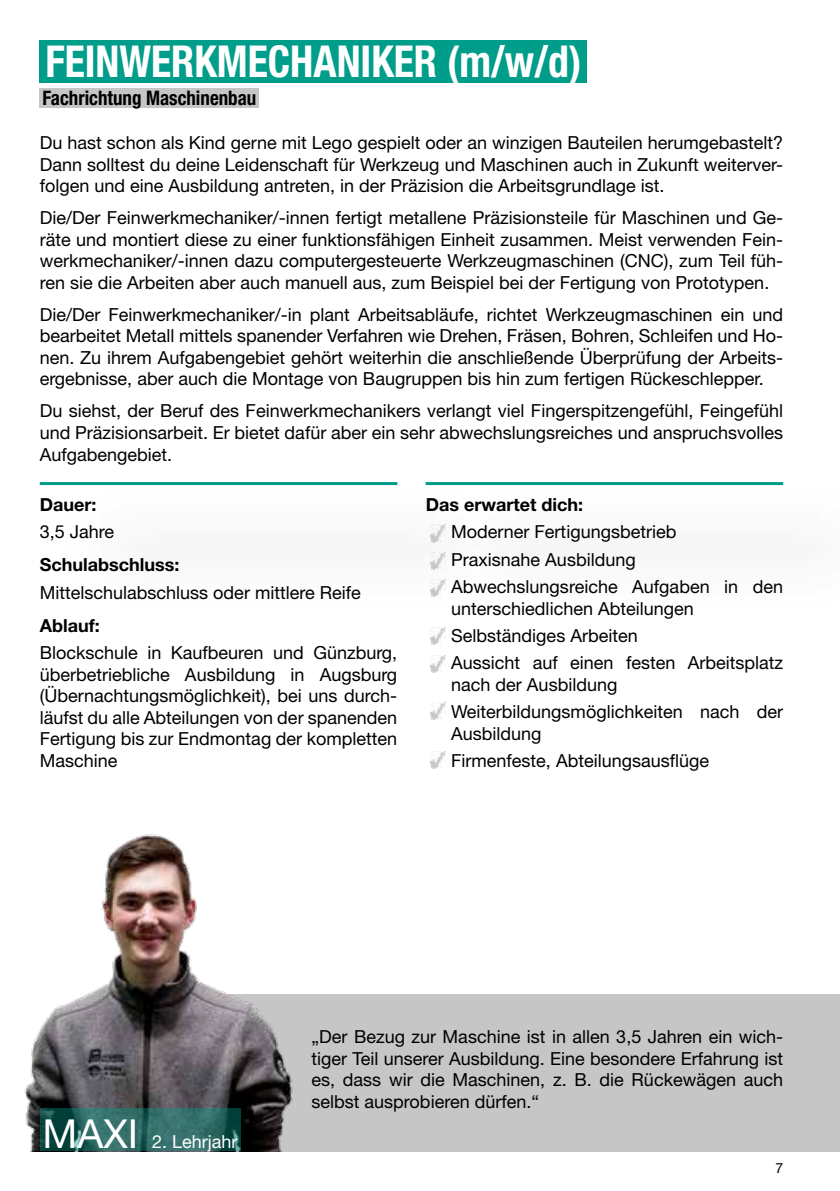
<style>
.page{position:relative;width:840px;height:1191px;background:#fff}
.page>*{position:absolute;margin:0;border:0;box-sizing:border-box;transform-origin:0 0}
.t1{font:700 condensed 44px "Helvetica Neue LT Pro";color:#fff;scale:.95 1}
.t2{font:40px "Helvetica Neue LT Pro";color:#fff}
.t3{font:700 condensed 20px "Helvetica Neue LT Pro";color:#000;scale:.95 1}
.t4{font:18px/21.6px "Helvetica Neue LT Pro";color:#000;text-align:justify}
.t5{font:700 18px "Helvetica Neue LT Pro";color:#000}
.t6{font:18px "Helvetica Neue LT Pro";color:#fff}
.t7{font:14px "Helvetica Neue LT Pro";color:#000}
</style>
<div class="page">
<div style="left:119px;top:994px;width:720px;height:157px;background:#c6c6c6"></div>
<div style="left:60px;top:488px;width:445px;height:118px;background:#fafafa"></div>
<hr style="left:40px;top:482px;width:357px;height:3px;background:#009d8b">
<div style="left:445px;top:488px;width:394px;height:118px;background:#fafafa"></div>
<hr style="left:425px;top:482px;width:357px;height:3px;background:#009d8b">
<img style="left:24px;top:834px;width:269px;height:317px">
<img style="left:430px;top:751px;width:15px;height:17px">
<img style="left:430px;top:702px;width:15px;height:18px">
<img style="left:430px;top:655px;width:15px;height:18px">
<img style="left:430px;top:627px;width:15px;height:17px">
<img style="left:430px;top:579px;width:15px;height:17px">
<img style="left:430px;top:553px;width:15px;height:17px">
<img style="left:430px;top:525px;width:15px;height:17px">
<div style="left:40px;top:88px;width:219px;height:20px;background:#c6c6c6"></div>
<div style="left:40px;top:40px;width:546px;height:42px;background:#009d8b"></div>
<svg style="left:40px;top:1108px;width:200px;height:43px;background:#27645e"></svg>
<h1 class="t1" style="left:45px;top:35px;width:565px">FEINWERKMECHANIKER (m/w/d)</h1>
<p class="t3" style="left:43px;top:86px;width:226px">Fachrichtung Maschinenbau</p>
<p class="t4" style="left:40px;top:131px;width:744px">Du hast schon als Kind gerne mit Lego gespielt oder an winzigen Bauteilen herumgebastelt?<br>Dann solltest du deine Leidenschaft für Werkzeug und Maschinen auch in Zukunft weiterver&shy;folgen und eine Ausbildung antreten, in der Präzision die Arbeitsgrundlage ist.</p>
<p class="t4" style="left:40px;top:206px;width:744px">Die/Der Feinwerkmechaniker/-innen fertigt metallene Präzisionsteile für Maschinen und Ge&shy;räte und montiert diese zu einer funktionsfähigen Einheit zusammen. Meist verwenden Fein&shy;werkmechaniker/-innen dazu computergesteuerte Werkzeugmaschinen (CNC), zum Teil füh&shy;ren sie die Arbeiten aber auch manuell aus, zum Beispiel bei der Fertigung von Prototypen.</p>
<p class="t4" style="left:40px;top:303px;width:744px">Die/Der Feinwerkmechaniker/-in plant Arbeitsabläufe, richtet Werkzeugmaschinen ein und bearbeitet Metall mittels spanender Verfahren wie Drehen, Fräsen, Bohren, Schleifen und Ho&shy;nen. Zu ihrem Aufgabengebiet gehört weiterhin die anschließende Überprüfung der Arbeits&shy;ergebnisse, aber auch die Montage von Baugruppen bis hin zum fertigen Rückeschlepper.</p>
<p class="t4" style="left:40px;top:400px;width:744px">Du siehst, der Beruf des Feinwerkmechanikers verlangt viel Fingerspitzengefühl, Feingefühl und Präzisionsarbeit. Er bietet dafür aber ein sehr abwechslungsreiches und anspruchsvolles Aufgabengebiet.</p>
<p class="t5" style="left:40px;top:493px;width:58px">Dauer:</p>
<p class="t4" style="left:40px;top:521px;width:76px">3,5 Jahre</p>
<p class="t5" style="left:40px;top:553px;width:141px">Schulabschluss:</p>
<p class="t4" style="left:40px;top:581px;width:322px">Mittelschulabschluss oder mittlere Reife</p>
<p class="t5" style="left:40px;top:614px;width:61px">Ablauf:</p>
<p class="t4" style="left:40px;top:641px;width:359px">Blockschule in Kaufbeuren und Günzburg, überbetriebliche Ausbildung in Augsburg (Übernachtungsmöglichkeit), bei uns durch&shy;läufst du alle Abteilungen von der spanenden Fertigung bis zur Endmontag der kompletten Maschine</p>
<p class="t5" style="left:425px;top:493px;width:159px">Das erwartet dich:</p>
<p class="t4" style="left:451px;top:518px;width:333px;line-height:27.2px;text-align:left">Moderner Fertigungsbetrieb<br>Praxisnahe Ausbildung<br>Abwechslungsreiche Aufgaben in den</p>
<p class="t4" style="left:451px;top:594px;width:333px;line-height:27.2px;text-align:left">unterschiedlichen Abteilungen<br>Selbständiges Arbeiten<br>Aussicht auf einen festen Arbeitsplatz</p>
<p class="t4" style="left:451px;top:670px;width:333px;line-height:27.2px">nach der Ausbildung<br>Weiterbildungsmöglichkeiten nach der</p>
<p class="t4" style="left:451px;top:719px;width:259px;line-height:27.2px">Ausbildung<br>Firmenfeste, Abteilungsausflüge</p>
<h2 class="t2" style="left:42px;top:1108px;width:97px">MAXI</h2>
<p class="t6" style="left:152px;top:1130px;width:87px">2. Lehrjahr</p>
<p class="t4" style="left:311px;top:1025px;width:473px">„Der Bezug zur Maschine ist in allen 3,5 Jahren ein wich&shy;tiger Teil unserer Ausbildung. Eine besondere Erfahrung ist es, dass wir die Maschinen, z. B. die Rückewägen auch selbst ausprobieren dürfen.“</p>
<p class="t7" style="left:775px;top:1159px;width:9px">7</p>
</div>
